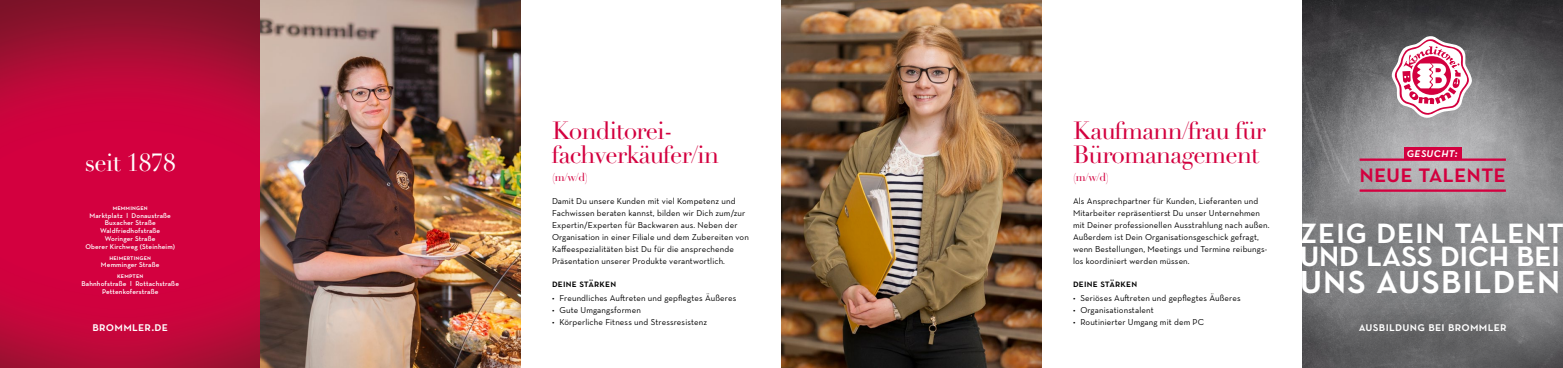
<style>
.page{position:relative;width:1563px;height:368px;background:#fff}
.page>*{position:absolute;margin:0;border:0;box-sizing:border-box;transform-origin:0 0}
.t1{font:600 42.88px "Neutraface Text";letter-spacing:.01em;color:#fff}
.t2{font:600 37.62px "Neutraface Text";letter-spacing:.01em;color:#fff}
.t3{font:600 37.62px "Neutraface Text";letter-spacing:-.02em;color:#fff}
.t4{font:600 26.25px "Neutraface Text";color:#d3003f}
.t5{font:24.5px/23.6px "Didot LT Pro";letter-spacing:-.03em;color:#d3003f}
.t6{font:24.5px "Didot LT Pro";letter-spacing:-.025em;color:#fff}
.t7{font:600 13.12px "Neutraface Text";letter-spacing:.02em;color:#fff}
.t8{font:italic 600 13.12px "Neutraface Text";letter-spacing:.02em;color:#fff}
.t9{font:11.38px "Didot LT Pro";color:#d3003f}
.t10{font:600 10.5px "Neutraface Text";letter-spacing:.02em;color:#000}
.t11{font:8.75px/11.8px "Neutraface Text";letter-spacing:.015em;color:#000}
.t12{font:600 7px/7.9px "Neutraface Text";letter-spacing:.02em;color:#fff;text-align:center}
</style>
<div class="page">
<img style="left:1302px;top:0;width:261px;height:367px">
<div style="left:1308px;top:278px;width:248px;height:89px;background:#000;opacity:.8"></div>
<hr style="left:1359px;top:189px;width:147px;height:2px;background:#d3003f">
<hr style="left:1359px;top:158px;width:147px;height:2px;background:#d3003f">
<div style="left:1404px;top:147px;width:57px;height:12px;background:#d3003f"></div>
<img style="left:0;top:0;width:521px;height:367px">
<img style="left:781px;top:0;width:261px;height:367px">
<svg style="left:1391px;top:36px;width:81px;height:82px"></svg>
<h3 class="t6" style="left:85px;top:148px;width:92px">seit 1878</h3>
<p class="t12" style="left:85px;top:203px;width:91px">Memmingen<br>Marktplatz l Donaustraße<br>Buxacher Straße<br>Waldfriedhofstraße<br>Woringer Straße<br>Oberer Kirchweg (Steinheim)</p>
<p class="t12" style="left:101px;top:253px;width:60px">Heimertingen<br>Memminger Straße</p>
<p class="t12" style="left:81px;top:271px;width:99px">Kempten<br>Bahnhofstraße l Rottachstraße<br>Pettenkoferstraße</p>
<h3 class="t7" style="left:92px;top:317px;width:77px">Brommler.de</h3>
<h3 class="t5" style="left:552px;top:119px;width:169px">Konditorei&shy;fachverkäufer/in</h3>
<h3 class="t9" style="left:552px;top:169px;width:38px">(m/w/d)</h3>
<p class="t11" style="left:552px;top:195px;width:198px">Damit Du unsere Kunden mit viel Kompetenz und Fachwissen beraten kannst, bilden wir Dich zum/zur Expertin/Experten für Backwaren aus. Neben der Organisation in einer Filiale und dem Zubereiten von Kaffeespezialitäten bist Du für die ansprechende Präsentation unserer Produkte verantwortlich.</p>
<p class="t10" style="left:552px;top:276px;width:66px">Deine Stärken</p>
<p class="t11" style="left:552px;top:291px;width:186px">• Freundliches Auftreten und gepflegtes Äußeres</p>
<p class="t11" style="left:552px;top:303px;width:90px">• Gute Umgangsformen</p>
<p class="t11" style="left:552px;top:315px;width:156px">• Körperliche Fitness und Stressresistenz</p>
<h3 class="t5" style="left:1073px;top:119px;width:194px">Kaufmann/frau für<br>Büromanagement</h3>
<h3 class="t9" style="left:1073px;top:169px;width:38px">(m/w/d)</h3>
<p class="t11" style="left:1073px;top:195px;width:198px">Als Ansprechpartner für Kunden, Lieferanten und Mitarbeiter repräsentierst Du unser Unternehmen mit Deiner professionellen Ausstrahlung nach außen.<br>Außerdem ist Dein Organisationsgeschick gefragt, wenn Bestellungen, Meetings und Termine reibungs&shy;los koordiniert werden müssen.</p>
<p class="t10" style="left:1073px;top:276px;width:66px">Deine Stärken</p>
<p class="t11" style="left:1073px;top:291px;width:169px">• Seriöses Auftreten und gepflegtes Äußeres</p>
<p class="t11" style="left:1073px;top:303px;width:82px">• Organisationstalent</p>
<p class="t11" style="left:1073px;top:315px;width:133px">• Routinierter Umgang mit dem PC</p>
<h3 class="t8" style="left:1406px;top:144px;width:52px">Gesucht:</h3>
<h3 class="t4" style="left:1359px;top:156px;width:148px">neue Talente</h3>
<h2 class="t2" style="left:1299px;top:206px;width:262px">Zeig dein Talent</h2>
<h2 class="t3" style="left:1299px;top:229px;width:262px">und lass dich bei</h2>
<h1 class="t1" style="left:1299px;top:250px;width:262px">uns Ausbilden</h1>
<h3 class="t7" style="left:1358px;top:317px;width:149px">Ausbildung bei Brommler</h3>
</div>
